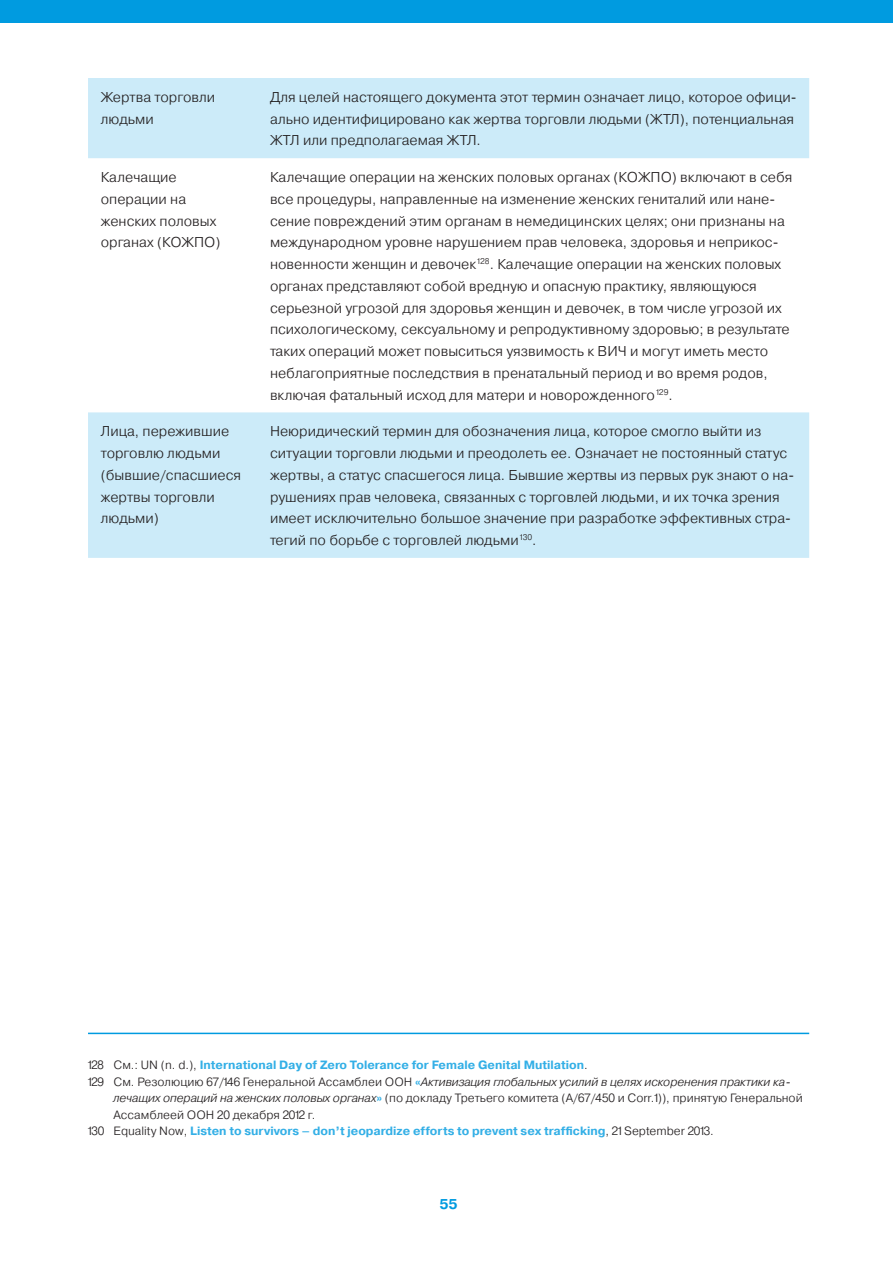
<style>
.page{position:relative;width:893px;height:1263px;background:#fff}
.page>*{position:absolute;margin:0;border:0;box-sizing:border-box;transform-origin:0 0}
.t1{font:300 14.25px/21.8px "Pragmatica";color:#231f20}
.t2{font:700 14.25px "Pragmatica";color:#009be0}
.t3{font:700 12px "Pragmatica";color:#33afe6}
.t4{font:300 12px "Pragmatica";color:#231f20}
.t5{font:italic 300 12px "Pragmatica";color:#231f20}
.s1{font-weight:300;color:#231f20}
.s2{font-style:normal}
.s3{font-weight:700;font-style:normal;color:#33afe6}
.s4{font-style:italic}
.s5{font-weight:700;color:#33afe6}
</style>
<div class="page">
<div style="left:0;top:0;width:893px;height:22px;background:#009be0"></div>
<svg style="left:88px;top:78px;width:721px;height:480px"></svg>
<hr style="left:88px;top:1033px;width:721px;height:1px;background:#009be0">
<p class="t1" style="left:101px;top:86px;width:116px">Жертва торговли людьми</p>
<p class="t1" style="left:270px;top:86px;width:528px">Для целей настоящего документа этот термин означает лицо, которое офици&shy;ально идентифицировано как жертва торговли людьми (ЖТЛ), потенциальная<br>ЖТЛ или предполагаемая ЖТЛ.</p>
<p class="t1" style="left:101px;top:166px;width:121px">Калечащие операции на женских половых органах (КОЖПО)</p>
<p class="t1" style="left:270px;top:166px;width:524px">Калечащие операции на женских половых органах (КОЖПО) включают в себя все процедуры, направленные на изменение женских гениталий или нане&shy;сение повреждений этим органам в немедицинских целях; они признаны на международном уровне нарушением прав человека, здоровья и неприкос&shy;новенности женщин и девочек<sup>128</sup>. Калечащие операции на женских половых органах представляют собой вредную и опасную практику, являющуюся серьезной угрозой для здоровья женщин и девочек, в том числе угрозой их психологическому, сексуальному и репродуктивному здоровью; в результате таких операций может повыситься уязвимость к ВИЧ и могут иметь место неблагоприятные последствия в пренатальный период и во время родов, включая фатальный исход для матери и новорожденного<sup>129</sup>.</p>
<p class="t1" style="left:101px;top:420px;width:142px">Лица, пережившие торговлю людьми (бывшие/спасшиеся жертвы торговли людьми)</p>
<p class="t1" style="left:270px;top:420px;width:526px">Неюридический термин для обозначения лица, которое смогло выйти из ситуации торговли людьми и преодолеть ее. Означает не постоянный статус жертвы, а статус спасшегося лица. Бывшие жертвы из первых рук знают о на&shy;рушениях прав человека, связанных с торговлей людьми, и их точка зрения имеет исключительно большое значение при разработке эффективных стра&shy;тегий по борьбе с торговлей людьми<sup>130</sup>.</p>
<p class="t3" style="left:88px;top:1057px;width:501px"><span class="s1">128 См.: UN (n. d.),</span> International Day of Zero Tolerance for Female Genital Mutilation<span class="s1">.</span></p>
<p class="t5" style="left:88px;top:1074px;width:704px"><span class="s2">129 См. Резолюцию 67/146 Генеральной Ассамблеи ООН</span> <span class="s3">«</span>Активизация глобальных усилий в целях искоренения практики ка-</p>
<p class="t4" style="left:114px;top:1090px;width:691px"><span class="s4">лечащих операций на женских половых органах</span><span class="s5">»</span> (по докладу Третьего комитета (A/67/450 и Corr.1)), принятую Генеральной</p>
<p class="t4" style="left:114px;top:1107px;width:203px">Ассамблеей ООН 20 декабря 2012 г.</p>
<p class="t3" style="left:88px;top:1123px;width:627px"><span class="s1">130 Equality Now,</span> Listen to survivors – don’t jeopardize efforts to prevent sex trafficking<span class="s1">, 21 September 2013.</span></p>
<p class="t2" style="left:439px;top:1195px;width:20px">55</p>
</div>
